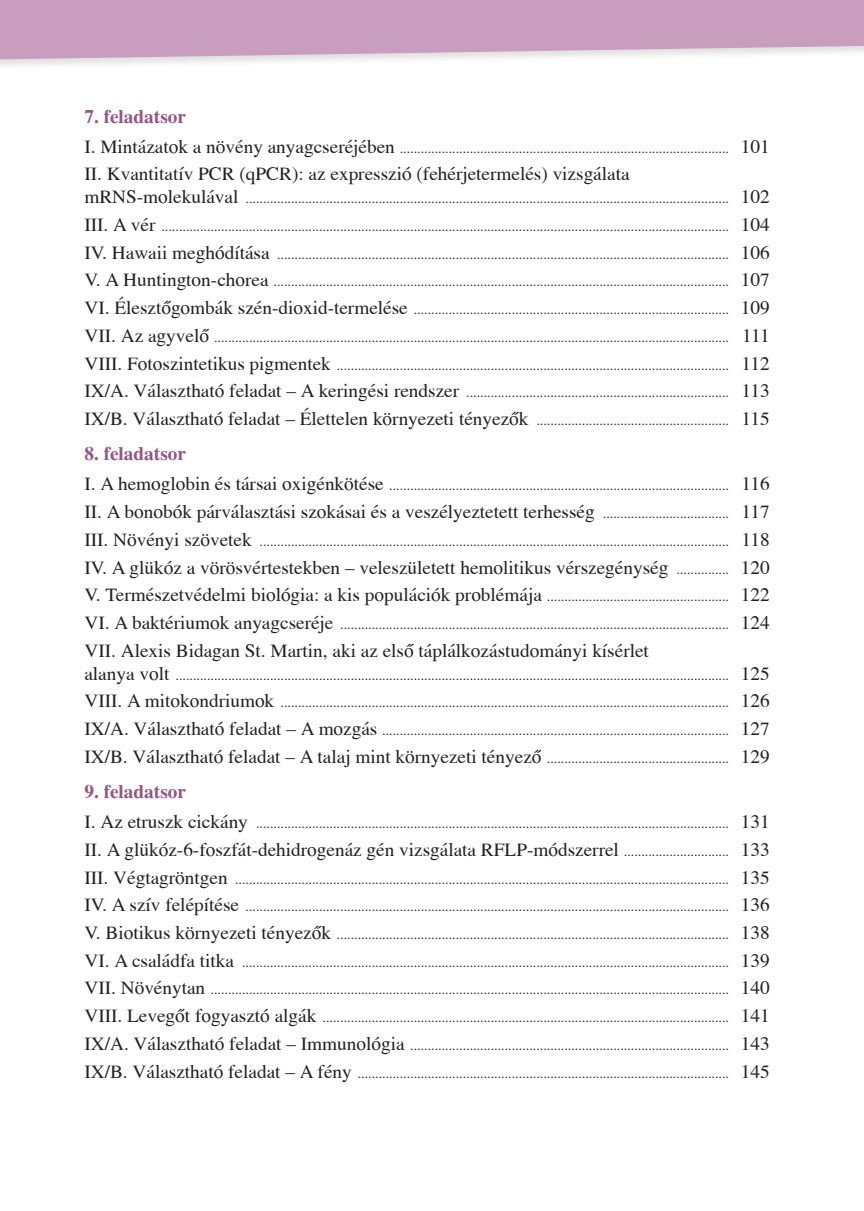
<style>
.page{position:relative;width:864px;height:1211px;background:#fff}
.page>*{position:absolute;margin:0;border:0;box-sizing:border-box;transform-origin:0 0}
.tartalom{font:19.25px "Toronto Mozaik";color:#231f20}
.tartalom_feladatsor{font:700 19.25px "Toronto Mozaik";color:#945883}
.tartalom-2{font:14px "Toronto Mozaik";color:#231f20}
.s1{font-size:19.25px}
.s2{font-size:14px}
</style>
<div class="page">
<svg style="left:0;top:0;width:863px;height:66px;background:#d0aec7"></svg>
<p class="tartalom_feladatsor" style="left:84px;top:104px;width:103px">7. feladatsor</p>
<p class="tartalom-2" style="left:84px;top:140px;width:686px"><span class="s1">I. Mintázatok a növény anyagcseréjében</span> .............................................................................................. <span class="s1">101</span></p>
<p class="tartalom" style="left:84px;top:163px;width:546px">II. Kvantitatív PCR (qPCR): az expresszió (fehérjetermelés) vizsgálata</p>
<p class="tartalom-2" style="left:84px;top:191px;width:686px"><span class="s1">mRNS-molekulával</span> .......................................................................................................................................... <span class="s1">102</span></p>
<p class="tartalom-2" style="left:84px;top:218px;width:686px"><span class="s1">III. A vér</span> .................................................................................................................................................................. <span class="s1">104</span></p>
<p class="tartalom-2" style="left:84px;top:246px;width:686px"><span class="s1">IV. Hawaii meghódítása</span> ................................................................................................................................. <span class="s1">106</span></p>
<p class="tartalom-2" style="left:84px;top:274px;width:686px"><span class="s1">V. A Huntington-chorea</span> .................................................................................................................................. <span class="s1">107</span></p>
<p class="tartalom-2" style="left:84px;top:301px;width:686px"><span class="s1">VI. Élesztôgombák szén-dioxid-termelése</span> .......................................................................................... <span class="s1">109</span></p>
<p class="tartalom-2" style="left:84px;top:329px;width:686px"><span class="s1">VII. Az agyvelô</span> ................................................................................................................................................... <span class="s1">111</span></p>
<p class="tartalom-2" style="left:84px;top:357px;width:686px"><span class="s1">VIII. Fotoszintetikus pigmentek</span> ................................................................................................................ <span class="s1">112</span></p>
<p class="tartalom-2" style="left:84px;top:385px;width:686px"><span class="s1">IX/A. Választható feladat – A keringési rendszer</span> ........................................................................... <span class="s1">113</span></p>
<p class="tartalom-2" style="left:84px;top:412px;width:686px"><span class="s1">IX/B. Választható feladat – Élettelen környezeti tényezôk</span> ....................................................... <span class="s1">115</span></p>
<p class="tartalom_feladatsor" style="left:84px;top:442px;width:103px">8. feladatsor</p>
<p class="tartalom-2" style="left:84px;top:478px;width:686px"><span class="s1">I. A hemoglobin és társai oxigénkötése</span> ................................................................................................. <span class="s1">116</span></p>
<p class="tartalom" style="left:84px;top:501px;width:686px">II. A bonobók párválasztási szokásai és a veszélyeztetett terhesség <span class="s2">....................................</span> 117</p>
<p class="tartalom-2" style="left:84px;top:533px;width:686px"><span class="s1">III. Növényi szövetek</span> ...................................................................................................................................... <span class="s1">118</span></p>
<p class="tartalom" style="left:84px;top:556px;width:686px">IV. A glükóz a vörösvértestekben – veleszületett hemolitikus vérszegénység <span class="s2">...............</span> 120</p>
<p class="tartalom" style="left:84px;top:584px;width:686px">V. Természetvédelmi biológia: a kis populációk problémája <span class="s2">....................................................</span> 122</p>
<p class="tartalom-2" style="left:84px;top:616px;width:686px"><span class="s1">VI. A baktériumok anyagcseréje</span> ............................................................................................................... <span class="s1">124</span></p>
<p class="tartalom" style="left:84px;top:639px;width:565px">VII. Alexis Bidagan St. Martin, aki az elsô táplálkozástudományi kísérlet</p>
<p class="tartalom-2" style="left:84px;top:667px;width:686px"><span class="s1">alanya volt</span> .............................................................................................................................................................. <span class="s1">125</span></p>
<p class="tartalom-2" style="left:84px;top:694px;width:686px"><span class="s1">VIII. A mitokondriumok</span> ................................................................................................................................ <span class="s1">126</span></p>
<p class="tartalom-2" style="left:84px;top:722px;width:686px"><span class="s1">IX/A. Választható feladat – A mozgás</span> ................................................................................................... <span class="s1">127</span></p>
<p class="tartalom" style="left:84px;top:745px;width:686px">IX/B. Választható feladat – A talaj mint környezeti tényezô <span class="s2">....................................................</span> 129</p>
<p class="tartalom_feladatsor" style="left:84px;top:779px;width:103px">9. feladatsor</p>
<p class="tartalom-2" style="left:84px;top:815px;width:686px"><span class="s1">I. Az etruszk cickány</span> ....................................................................................................................................... <span class="s1">131</span></p>
<p class="tartalom" style="left:84px;top:838px;width:686px">II. A glükóz-6-foszfát-dehidrogenáz gén vizsgálata RFLP-módszerrel <span class="s2">..............................</span> 133</p>
<p class="tartalom-2" style="left:84px;top:870px;width:686px"><span class="s1">III. Végtagröntgen</span> ............................................................................................................................................. <span class="s1">135</span></p>
<p class="tartalom-2" style="left:84px;top:898px;width:686px"><span class="s1">IV. A szív felépítése</span> .......................................................................................................................................... <span class="s1">136</span></p>
<p class="tartalom-2" style="left:84px;top:926px;width:686px"><span class="s1">V. Biotikus környezeti tényezôk</span> ................................................................................................................ <span class="s1">138</span></p>
<p class="tartalom-2" style="left:84px;top:954px;width:686px"><span class="s1">VI. A családfa titka</span> ........................................................................................................................................... <span class="s1">139</span></p>
<p class="tartalom-2" style="left:84px;top:981px;width:686px"><span class="s1">VII. Növénytan</span> .................................................................................................................................................... <span class="s1">140</span></p>
<p class="tartalom-2" style="left:84px;top:1009px;width:686px"><span class="s1">VIII. Levegôt fogyasztó algák</span> .................................................................................................................... <span class="s1">141</span></p>
<p class="tartalom-2" style="left:84px;top:1037px;width:686px"><span class="s1">IX/A. Választható feladat – Immunológia</span> ........................................................................................... <span class="s1">143</span></p>
<p class="tartalom-2" style="left:84px;top:1064px;width:686px"><span class="s1">IX/B. Választható feladat – A fény</span> .......................................................................................................... <span class="s1">145</span></p>
</div>
